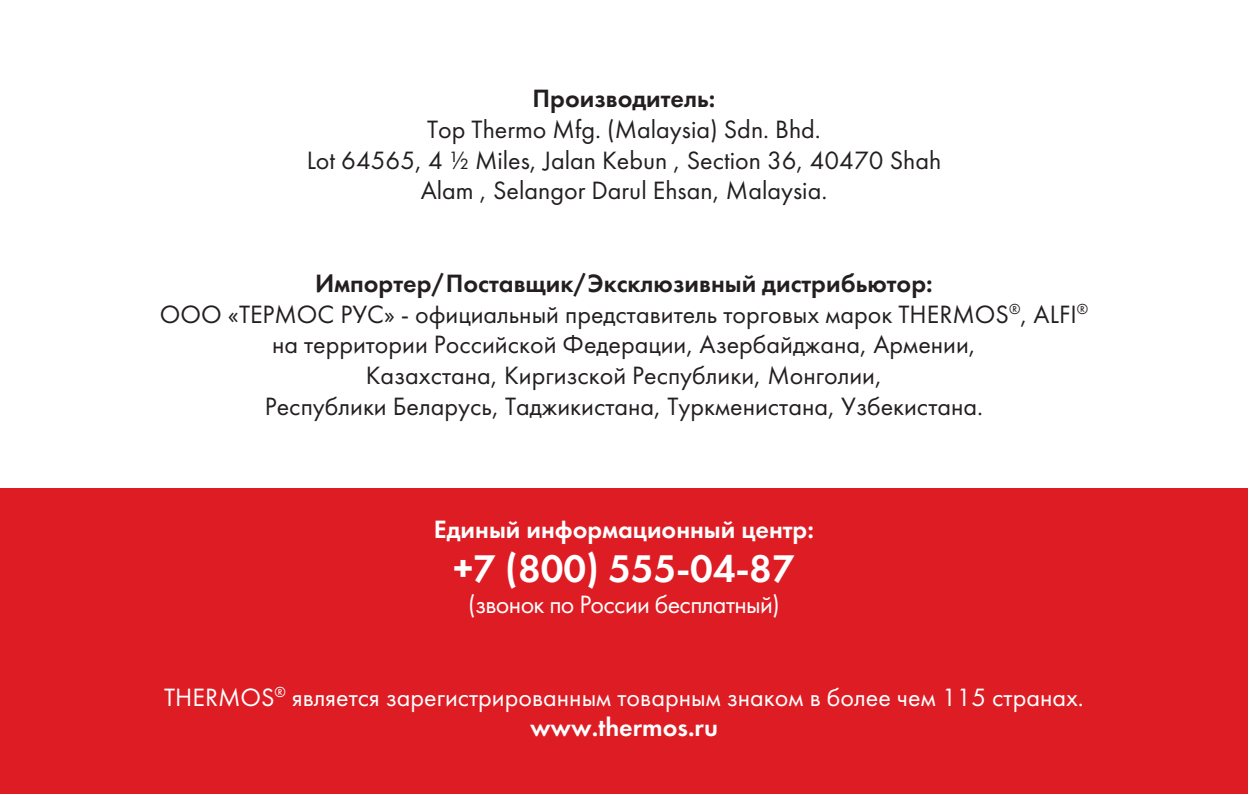
<style>
.page{position:relative;width:1248px;height:794px;background:#fff}
.page>*{position:absolute;margin:0;border:0;box-sizing:border-box;transform-origin:0 0}
.MAIN_BOLD{font:40px "Futura Demi";color:#fff}
.MAIN{font:26px/30.8px "Futura";color:#231f20;text-align:center}
.MAIN_BOLD-2{font:26px/30.8px "Futura";color:#231f20;text-align:center}
.MAIN-2{font:26px "Futura";color:#fff}
.MAIN_BOLD-3{font:26px "Futura Demi";color:#231f20}
.MAIN_BOLD-4{font:26px "Futura Demi";color:#fff}
.MAIN_BOLD-5{font:26px "Futura";letter-spacing:-.025em;color:#fff}
.MAIN-3{font:26px "Futura Demi";color:#fff}
.s1{font-family:"Futura Demi"}
</style>
<div class="page">
<div style="left:0;top:489px;width:1247px;height:305px;background:#de1c24"></div>
<p class="MAIN_BOLD-2" style="left:427px;top:83px;width:395px"><span class="s1">Производитель:<br></span>Top Thermo Mfg. (Malaysia) Sdn. Bhd.</p>
<p class="MAIN_BOLD-2" style="left:306px;top:144px;width:636px">Lot 64565, 4 ½ Miles, Jalan Kebun , Section 36, 40470 Shah</p>
<p class="MAIN_BOLD-2" style="left:420px;top:175px;width:408px">Alam , Selangor Darul Ehsan, Malaysia.</p>
<p class="MAIN_BOLD-3" style="left:315px;top:267px;width:619px">Импортер/Поставщик/Эксклюзивный дистрибьютор:</p>
<p class="MAIN" style="left:160px;top:298px;width:929px">ООО «ТЕРМОС РУС» - официальный представитель торговых марок THERMOS<sup>®</sup>, ALFI<sup>® </sup>на территории Российской Федерации, Азербайджана, Армении,</p>
<p class="MAIN" style="left:366px;top:360px;width:518px">Казахстана, Киргизской Республики, Монголии,</p>
<p class="MAIN" style="left:265px;top:391px;width:719px">Республики Беларусь, Таджикистана, Туркменистана, Узбекистана.</p>
<p class="MAIN_BOLD-4" style="left:434px;top:513px;width:381px">Единый информационный центр:</p>
<p class="MAIN_BOLD" style="left:453px;top:544px;width:343px">+7 (800) 555-04-87</p>
<p class="MAIN_BOLD-5" style="left:468px;top:589px;width:313px">(звонок по России бесплатный)</p>
<p class="MAIN-2" style="left:164px;top:681px;width:921px">THERMOS<sup>®</sup> является зарегистрированным товарным знаком в более чем 115 странах.</p>
<p class="MAIN-3" style="left:530px;top:711px;width:189px">www.thermos.ru</p>
</div>
